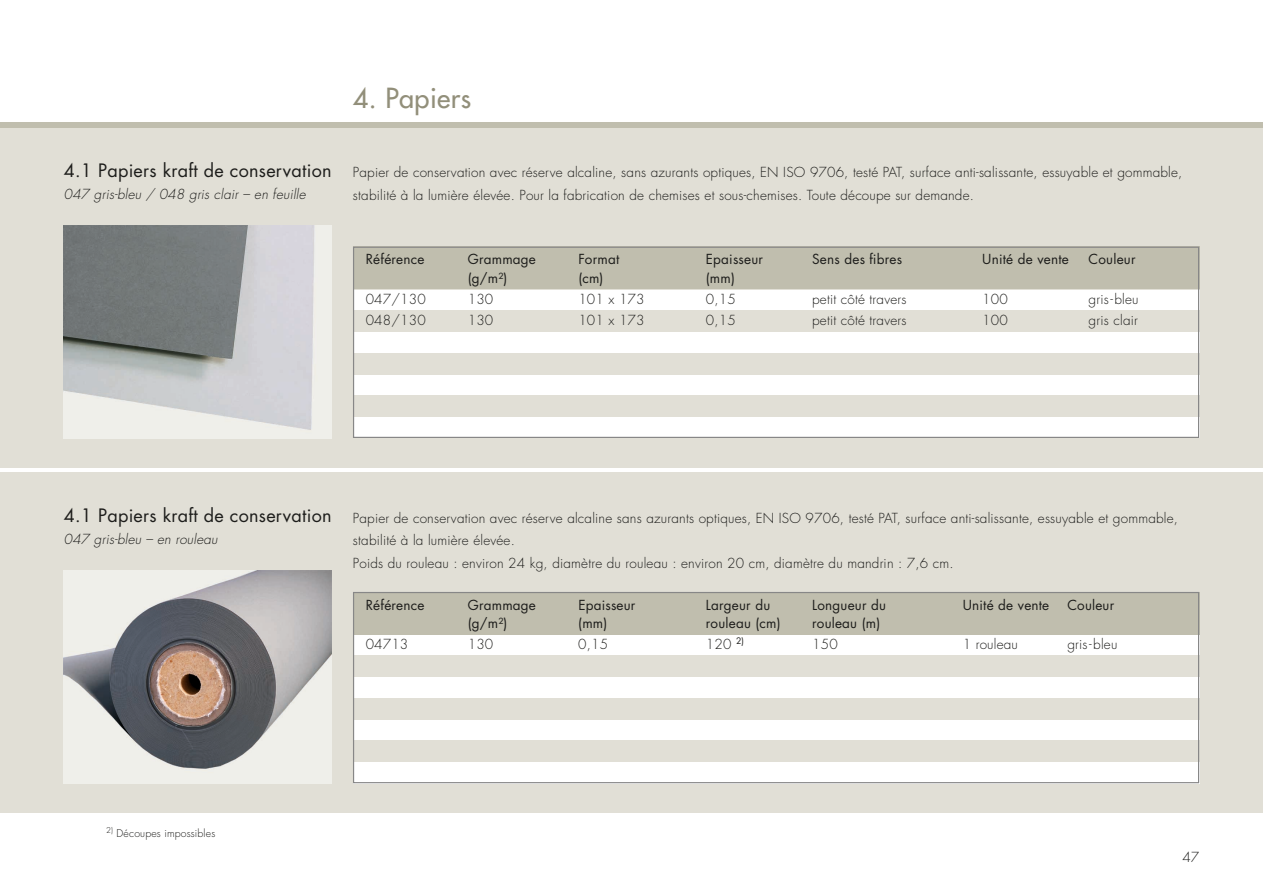
<style>
.page{position:relative;width:1263px;height:893px;background:#fff}
.page>*{position:absolute;margin:0;border:0;box-sizing:border-box;transform-origin:0 0}
.t1{font:500 27px "Futura Std";letter-spacing:.015em;color:#928f7a}
.t2{font:18px "Futura Std";letter-spacing:.015em;color:#1d1d1b}
.t3{font:300 13.5px/22.5px "Futura Std";letter-spacing:.015em;color:#1d1d1b}
.t4{font:13.5px "Futura Std";letter-spacing:.015em;color:#1d1d1b}
.t5{font:italic 300 13.5px "Futura Std";letter-spacing:.015em;color:#1d1d1b}
.t6{font:300 10.5px "Futura Std";letter-spacing:.015em;color:#1d1d1b}
</style>
<div class="page">
<div style="left:0;top:128px;width:1263px;height:340px;background:#e1dfd6"></div>
<div style="left:0;top:473px;width:1263px;height:340px;background:#e1dfd6"></div>
<div style="left:0;top:122px;width:1263px;height:6px;background:#c0beae"></div>
<div style="left:353px;top:247px;width:846px;height:191px;background:#fff"></div>
<div style="left:353px;top:310px;width:846px;height:22px;background:#e1dfd6"></div>
<div style="left:353px;top:353px;width:846px;height:21px;background:#e1dfd6"></div>
<div style="left:353px;top:395px;width:846px;height:22px;background:#e1dfd6"></div>
<div style="left:353px;top:247px;width:846px;height:42px;background:#c0beae"></div>
<div style="left:353px;top:247px;width:846px;height:191px;border:1px solid #878787"></div>
<div style="left:353px;top:592px;width:846px;height:191px;background:#fff"></div>
<div style="left:353px;top:656px;width:846px;height:21px;background:#e1dfd6"></div>
<div style="left:353px;top:698px;width:846px;height:21px;background:#e1dfd6"></div>
<div style="left:353px;top:741px;width:846px;height:21px;background:#e1dfd6"></div>
<div style="left:353px;top:592px;width:846px;height:42px;background:#c0beae"></div>
<div style="left:353px;top:592px;width:846px;height:191px;border:1px solid #878787"></div>
<img style="left:64px;top:226px;width:268px;height:212px">
<img style="left:64px;top:571px;width:268px;height:212px">
<h2 class="t2" style="left:64px;top:159px;width:269px">4.1 Papiers kraft de conservation</h2>
<p class="t5" style="left:64px;top:186px;width:243px">047 gris-bleu / 048 gris clair – en feuille</p>
<h1 class="t1" style="left:353px;top:81px;width:120px">4. Papiers</h1>
<p class="t3" style="left:353px;top:161px;width:831px">Papier de conservation avec réserve alcaline, sans azurants optiques, EN ISO 9706, testé PAT, surface anti-salissante, essuyable et gommable, stabilité à la lumière élevée. Pour la fabrication de chemises et sous-chemises. Toute découpe sur demande.</p>
<p class="t4" style="left:366px;top:251px;width:60px">Référence</p>
<p class="t4" style="left:468px;top:251px;width:70px">Grammage</p>
<p class="t4" style="left:578px;top:251px;width:43px">Format</p>
<p class="t4" style="left:706px;top:251px;width:59px">Epaisseur</p>
<p class="t4" style="left:812px;top:251px;width:91px">Sens des fibres</p>
<p class="t4" style="left:982px;top:251px;width:88px">Unité de vente</p>
<p class="t4" style="left:1088px;top:251px;width:48px">Couleur</p>
<p class="t4" style="left:468px;top:269px;width:41px">(g/m²)</p>
<p class="t4" style="left:578px;top:269px;width:27px">(cm)</p>
<p class="t4" style="left:706px;top:269px;width:31px">(mm)</p>
<p class="t3" style="left:366px;top:288px;width:62px">047/130</p>
<p class="t3" style="left:468px;top:288px;width:27px">130</p>
<p class="t3" style="left:578px;top:288px;width:68px">101 x 173</p>
<p class="t3" style="left:706px;top:288px;width:31px">0,15</p>
<p class="t3" style="left:812px;top:288px;width:96px">petit côté travers</p>
<p class="t3" style="left:982px;top:288px;width:27px">100</p>
<p class="t3" style="left:1088px;top:288px;width:52px">gris-bleu</p>
<p class="t3" style="left:366px;top:309px;width:62px">048/130</p>
<p class="t3" style="left:468px;top:309px;width:27px">130</p>
<p class="t3" style="left:578px;top:309px;width:68px">101 x 173</p>
<p class="t3" style="left:706px;top:309px;width:31px">0,15</p>
<p class="t3" style="left:812px;top:309px;width:96px">petit côté travers</p>
<p class="t3" style="left:982px;top:309px;width:27px">100</p>
<p class="t3" style="left:1088px;top:309px;width:51px">gris clair</p>
<h2 class="t2" style="left:64px;top:504px;width:269px">4.1 Papiers kraft de conservation</h2>
<p class="t5" style="left:64px;top:531px;width:155px">047 gris-bleu – en rouleau</p>
<p class="t3" style="left:353px;top:507px;width:827px">Papier de conservation avec réserve alcaline sans azurants optiques, EN ISO 9706, testé PAT, surface anti-salissante, essuyable et gommable, stabilité à la lumière élevée.<br>Poids du rouleau : environ 24 kg, diamètre du rouleau : environ 20 cm, diamètre du mandrin : 7,6 cm.</p>
<p class="t4" style="left:366px;top:596px;width:60px">Référence</p>
<p class="t4" style="left:468px;top:596px;width:70px">Grammage</p>
<p class="t4" style="left:578px;top:596px;width:59px">Epaisseur</p>
<p class="t4" style="left:706px;top:596px;width:66px">Largeur du</p>
<p class="t4" style="left:812px;top:596px;width:75px">Longueur du</p>
<p class="t4" style="left:963px;top:596px;width:88px">Unité de vente</p>
<p class="t4" style="left:1067px;top:596px;width:48px">Couleur</p>
<p class="t4" style="left:468px;top:614px;width:41px">(g/m²)</p>
<p class="t4" style="left:578px;top:614px;width:31px">(mm)</p>
<p class="t4" style="left:706px;top:614px;width:76px">rouleau (cm)</p>
<p class="t4" style="left:812px;top:614px;width:70px">rouleau (m)</p>
<p class="t3" style="left:366px;top:633px;width:44px">04713</p>
<p class="t3" style="left:468px;top:633px;width:27px">130</p>
<p class="t3" style="left:578px;top:633px;width:31px">0,15</p>
<p class="t3" style="left:706px;top:633px;width:40px">120 <sup>2)</sup></p>
<p class="t3" style="left:812px;top:633px;width:27px">150</p>
<p class="t3" style="left:963px;top:633px;width:57px">1 rouleau</p>
<p class="t3" style="left:1067px;top:633px;width:52px">gris-bleu</p>
<p class="t6" style="left:106px;top:827px;width:110px"><sup>2)</sup> Découpes impossibles</p>
<p class="t3" style="left:1182px;top:846px;width:18px">47</p>
</div>
